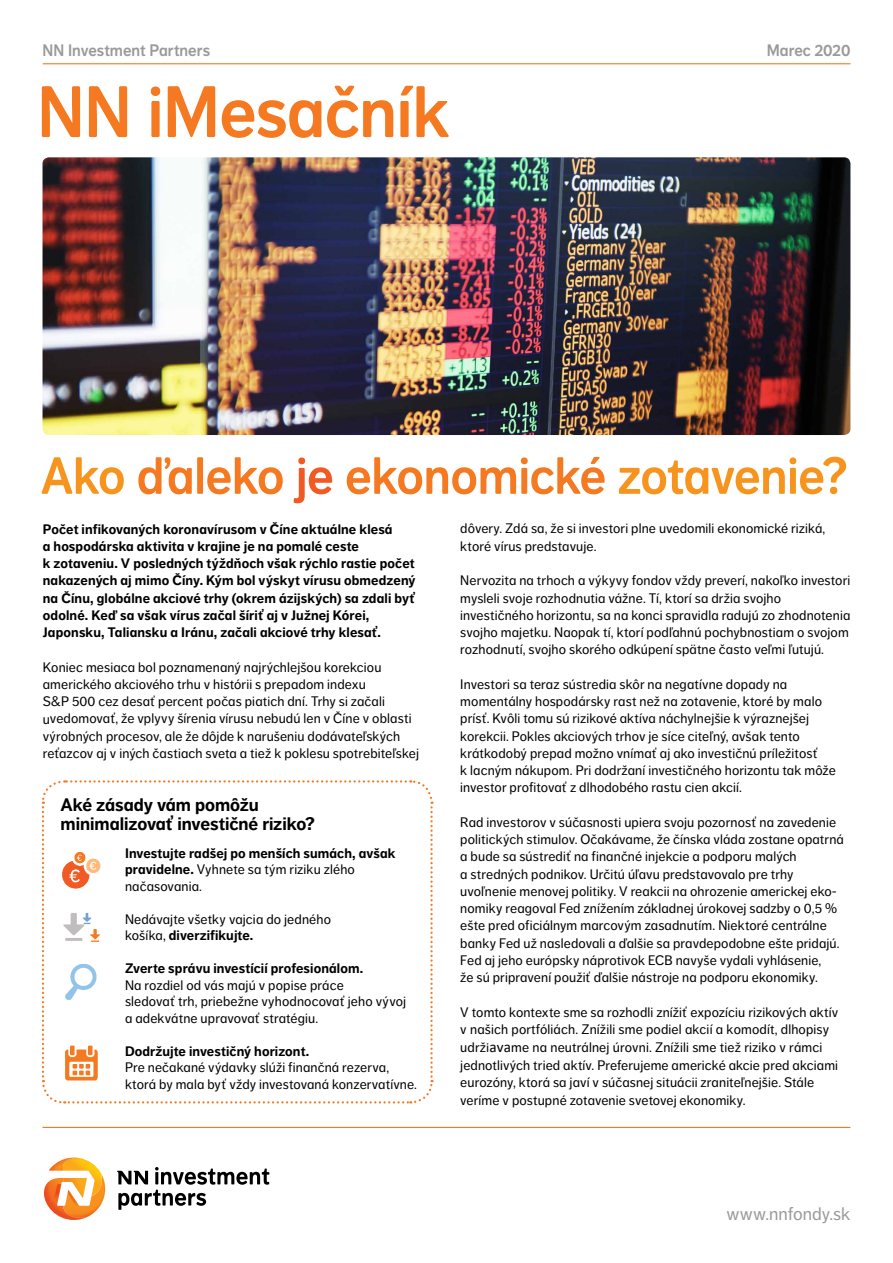
<style>
.page{position:relative;width:893px;height:1263px;background:#fff}
.page>*{position:absolute;margin:0;border:0;box-sizing:border-box;transform-origin:0 0}
.t1{font:72px "NN Dagny Display";letter-spacing:-.01em;color:#f47920}
.t2{font:51.75px "NN Dagny Display";letter-spacing:-.01em;color:#f47920}
.t3{font:700 18px/19.5px "NN Dagny Text";letter-spacing:-.005em;color:#000}
.t4{font:18px "NN Dagny Text";color:#999a9b}
.t5{font:16.5px "NN Dagny Display";color:#999a9b}
.t6{font:13.65px/17.2px "NN Dagny Text";letter-spacing:.01em;color:#000}
.t7{font:700 13.65px/17.2px "NN Dagny Text";letter-spacing:.01em;color:#000}
.s1{color:#f7941e}
.s2{color:#f15a22}
.s3{font-family:"Calibri"}
.s4{font-family:"Calibri";font-size:15.15px}
.s5{font-weight:400}
.s6{font-weight:700}
</style>
<div class="page">
<hr style="left:43px;top:1127px;width:807px;height:1px;background:#f47920">
<hr style="left:43px;top:63px;width:807px;height:1px;background:#f47920">
<svg style="left:117px;top:1167px;width:152px;height:43px"></svg>
<svg style="left:44px;top:1157px;width:61px;height:63px"></svg>
<svg style="left:41px;top:780px;width:393px;height:324px"></svg>
<img style="left:43px;top:157px;width:807px;height:278px">
<img style="left:56px;top:849px;width:59px;height:45px">
<img style="left:56px;top:910px;width:59px;height:45px">
<img style="left:56px;top:963px;width:59px;height:45px">
<img style="left:56px;top:1040px;width:59px;height:52px">
<p class="t5" style="left:43px;top:40px;width:169px">NN Investment Partners</p>
<p class="t5" style="left:767px;top:40px;width:85px">Marec 2020</p>
<h1 class="t1" style="left:37px;top:70px;width:414px">NN iMesačník</h1>
<h2 class="t2" style="left:40px;top:445px;width:808px"><span class="s1">Ako</span> ďaleko <span class="s2">je</span> ekonomické <span class="s1">zotavenie?</span></h2>
<p class="t6" style="left:460px;top:520px;width:366px">dôvery. Zdá sa, že si investori plne uvedomili ekonomické riziká, ktoré vírus predstavuje.</p>
<p class="t6" style="left:460px;top:572px;width:392px">Nervozita na trhoch a výkyvy fondov vždy preverí, nakoľko investori mysleli svoje rozhodnutia vážne. Tí, ktorí sa držia svojho investičného horizontu, sa na konci spravidla radujú zo zhodnotenia svojho majetku. Naopak tí, ktorí podľahnú pochybnostiam o svojom rozhodnutí, svojho skorého odkúpení spätne často veľmi ľutujú.</p>
<p class="t6" style="left:460px;top:675px;width:377px">Investori sa teraz sústredia skôr na negatívne dopady na momentálny hospodársky rast než na zotavenie, ktoré by malo prísť. Kvôli tomu sú rizikové aktíva náchylnejšie k výraznejšej korekcii. Pokles akciových trhov je síce citeľný, avšak tento krátkodobý prepad možno vnímať aj ako investičnú príležitosť<br>k lacným nákupom. Pri dodržaní investičného horizontu tak môže investor profitovať z dlhodobého rastu cien akcií.</p>
<p class="t6" style="left:460px;top:813px;width:385px">Rad investorov v súčasnosti upiera svoju pozornosť na zavedenie politických stimulov. Očakávame, že čínska vláda zostane opatrná a bude sa sústrediť na finančné injekcie a podporu malých<br>a stredných podnikov. Určitú úľavu predstavovalo pre trhy uvoľnenie menovej politiky. V reakcii na ohrozenie americkej eko&shy;nomiky reagoval Fed znížením základnej úrokovej sadzby o 0,5 % ešte pred oficiálnym marcovým zasadnutím. Niektoré centrálne banky Fed už nasledovali a ďalšie sa pravdepodobne ešte pridajú.<br>Fed aj jeho európsky náprotivok ECB navyše vydali vyhlásenie,<br>že sú pripravení použiť ďalšie nástroje na podporu ekonomiky.</p>
<p class="t6" style="left:460px;top:1003px;width:379px;line-height:17.7px">V tomto kontexte sme sa rozhodli znížiť expozíciu rizikových aktív v našich portfóliách. Znížili sme podiel akcií a komodít, dlhopisy udrž<span class="s3">i</span><span class="s4">ava</span>me na neutrálnej úrovni. Znížili sme tiež riziko v rámci jednotlivých tried aktív. Preferujeme americké akcie pred akciami eurozóny, ktorá sa javí v súčasnej situácii zraniteľnejšie. Stále veríme v postupné zotavenie svetovej ekonomiky.</p>
<p class="t7" style="left:43px;top:520px;width:374px">Počet infikovaných koronavírusom v Číne aktuálne klesá<br>a hospodárska aktivita v krajine je na pomalé ceste<br>k zotaveniu. V posledných týždňoch však rýchlo rastie počet nakazených aj mimo Číny. Kým bol výskyt vírusu obmedzený na Čínu, globálne akciové trhy (okrem ázijských) sa zdali byť odolné. Keď sa však vírus začal šíriť aj v Južnej Kórei, Japonsku, Taliansku a Iránu, začali akciové trhy klesať.</p>
<p class="t6" style="left:43px;top:658px;width:378px">Koniec mesiaca bol poznamenaný najrýchlejšou korekciou amerického akciového trhu v histórii s prepadom indexu<br>S&amp;P 500 cez desať percent počas piatich dní. Trhy si začali uvedomovať, že vplyvy šírenia vírusu nebudú len v Číne v oblasti výrobných procesov, ale že dôjde k narušeniu dodávateľských reťazcov aj v iných častiach sveta a tiež k poklesu spotrebiteľskej</p>
<h3 class="t3" style="left:61px;top:795px;width:256px">Aké zásady vám pomôžu minimalizovať investičné riziko?</h3>
<p class="t7" style="left:125px;top:845px;width:272px;line-height:16.5px">Investujte radšej po menších sumách, avšak pravidelne. <span class="s5">Vyhnete sa tým riziku zlého načasovania.</span></p>
<p class="t6" style="left:125px;top:911px;width:207px;line-height:16.5px">Nedávajte všetky vajcia do jedného košíka, <span class="s6">diverzifikujte.</span></p>
<p class="t7" style="left:125px;top:960px;width:240px">Zverte správu investícií profesionálom.</p>
<p class="t6" style="left:125px;top:977px;width:283px;line-height:16.5px">Na rozdiel od vás majú v popise práce<br>sledovať trh, priebežne vyhodnocovať jeho vývoj a adekvátne upravovať stratégiu.</p>
<p class="t7" style="left:125px;top:1042px;width:186px">Dodržujte investičný horizont.</p>
<p class="t6" style="left:125px;top:1059px;width:294px;line-height:16.5px">Pre nečakané výdavky slúži finančná rezerva, ktorá by mala byť vždy investovaná konzervatívne.</p>
<h3 class="t4" style="left:726px;top:1203px;width:126px">www.nnfondy.sk</h3>
</div>
